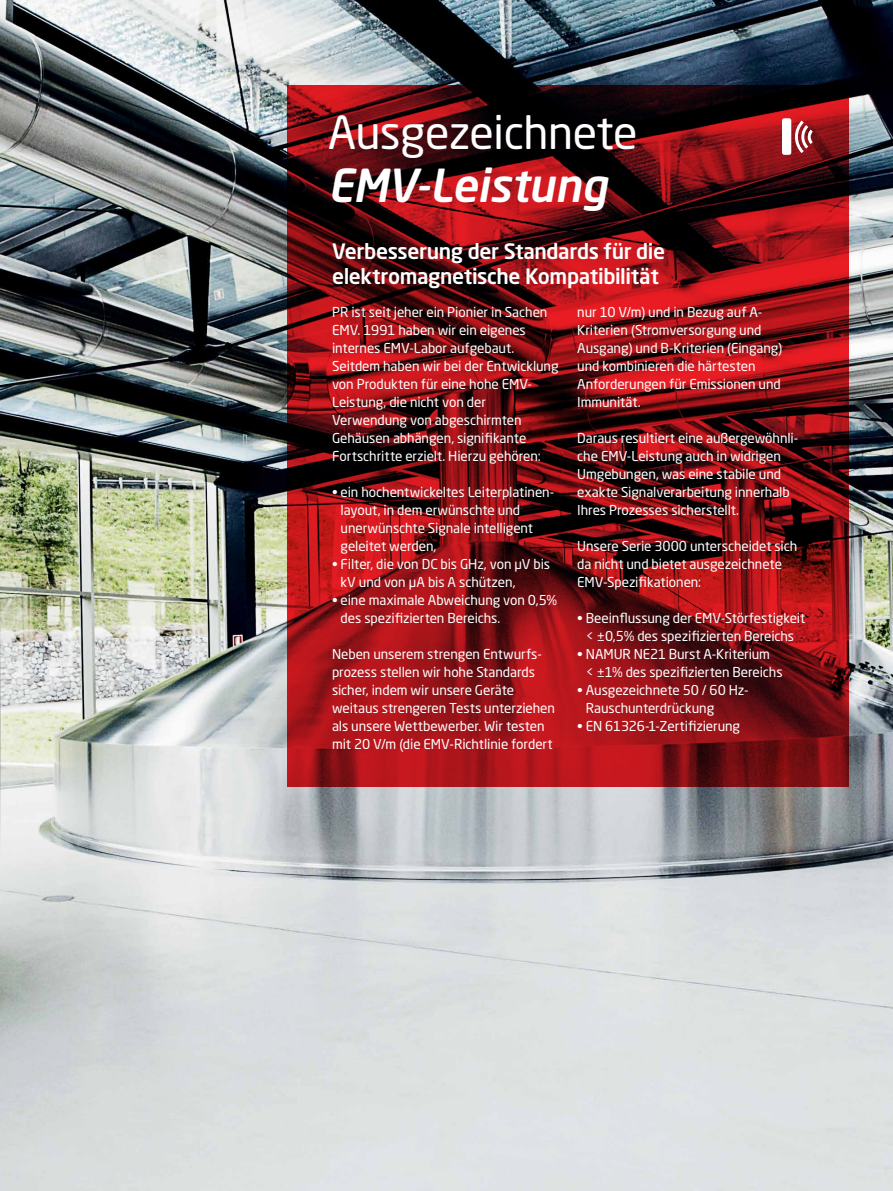
<style>
.page{position:relative;width:893px;height:1191px;background:#fff}
.page>*{position:absolute;margin:0;border:0;box-sizing:border-box;transform-origin:0 0}
.t1{font:45px "Neo Sans Pro";letter-spacing:-.015em;color:#fff}
.t2{font:italic 500 45px "Neo Sans Pro";letter-spacing:-.01em;color:#fff}
.t3{font:500 21px/25.5px "Neo Sans Pro";letter-spacing:-.015em;color:#fff}
.t4{font:13.5px/18px "Neo Sans Pro";letter-spacing:-.01em;color:#fff}
</style>
<div class="page">
<img style="left:0;top:0;width:893px;height:1191px">
<svg style="left:287px;top:85px;width:562px;height:702px;background:#760f13"></svg>
<svg style="left:793px;top:121px;width:20px;height:32px"></svg>
<div style="left:782px;top:118px;width:9px;height:37px;background:#fff;border-radius:2px"></div>
<h1 class="t1" style="left:328px;top:105px;width:311px">Ausgezeichnete</h1>
<h1 class="t2" style="left:328px;top:157px;width:281px">EMV-Leistung</h1>
<h2 class="t3" style="left:332px;top:237px;width:335px">Verbesserung der Standards für die elektromagnetische Kompatibilität</h2>
<p class="t4" style="left:332px;top:302px;width:228px">PR ist seit jeher ein Pionier in Sachen EMV. 1991 haben wir ein eigenes internes EMV-Labor aufgebaut.<br>Seitdem haben wir bei der Entwicklung von Produkten für eine hohe EMV-Leistung, die nicht von der Verwendung von abgeschirmten Gehäusen abhängen, signifikante Fortschritte erzielt. Hierzu gehören:</p>
<p class="t4" style="left:341px;top:482px;width:215px;text-indent:-9px">• ein hochentwickeltes Leiterplatinen&shy;layout, in dem erwünschte und unerwünschte Signale intelligent geleitet werden,</p>
<p class="t4" style="left:341px;top:554px;width:211px;text-indent:-9px">• Filter, die von DC bis GHz, von µV bis kV und von µA bis A schützen,</p>
<p class="t4" style="left:341px;top:590px;width:218px;text-indent:-9px">• eine maximale Abweichung von 0,5% des spezifizierten Bereichs.</p>
<p class="t4" style="left:332px;top:644px;width:224px">Neben unserem strengen Entwurfs&shy;prozess stellen wir hohe Standards sicher, indem wir unsere Geräte weitaus strengeren Tests unterziehen als unsere Wettbewerber. Wir testen mit 20 V/m (die EMV-Richtlinie fordert</p>
<p class="t4" style="left:577px;top:302px;width:207px">nur 10 V/m) und in Bezug auf A-<br>Kriterien (Stromversorgung und<br>Ausgang) und B-Kriterien (Eingang) und kombinieren die härtesten<br>Anforderungen für Emissionen und<br>Immunität.</p>
<p class="t4" style="left:577px;top:428px;width:223px">Daraus resultiert eine außergewöhnli&shy;che EMV-Leistung auch in widrigen Umgebungen, was eine stabile und exakte Signalverarbeitung innerhalb Ihres Prozesses sicherstellt.</p>
<p class="t4" style="left:577px;top:536px;width:222px">Unsere Serie 3000 unterscheidet sich da nicht und bietet ausgezeichnete<br>EMV-Spezifikationen:</p>
<p class="t4" style="left:577px;top:608px;width:230px;text-align:center">• Beeinflussung der EMV-Störfestigkeit &lt; ±0,5% des spezifizierten Bereichs</p>
<p class="t4" style="left:586px;top:644px;width:198px;text-indent:-9px">• NAMUR NE21 Burst A-Kriterium<br>&lt; ±1% des spezifizierten Bereichs</p>
<p class="t4" style="left:586px;top:680px;width:163px;text-indent:-9px">• Ausgezeichnete 50 / 60 Hz-<br>Rauschunterdrückung</p>
<p class="t4" style="left:577px;top:716px;width:164px">• EN 61326-1-Zertifizierung</p>
</div>
